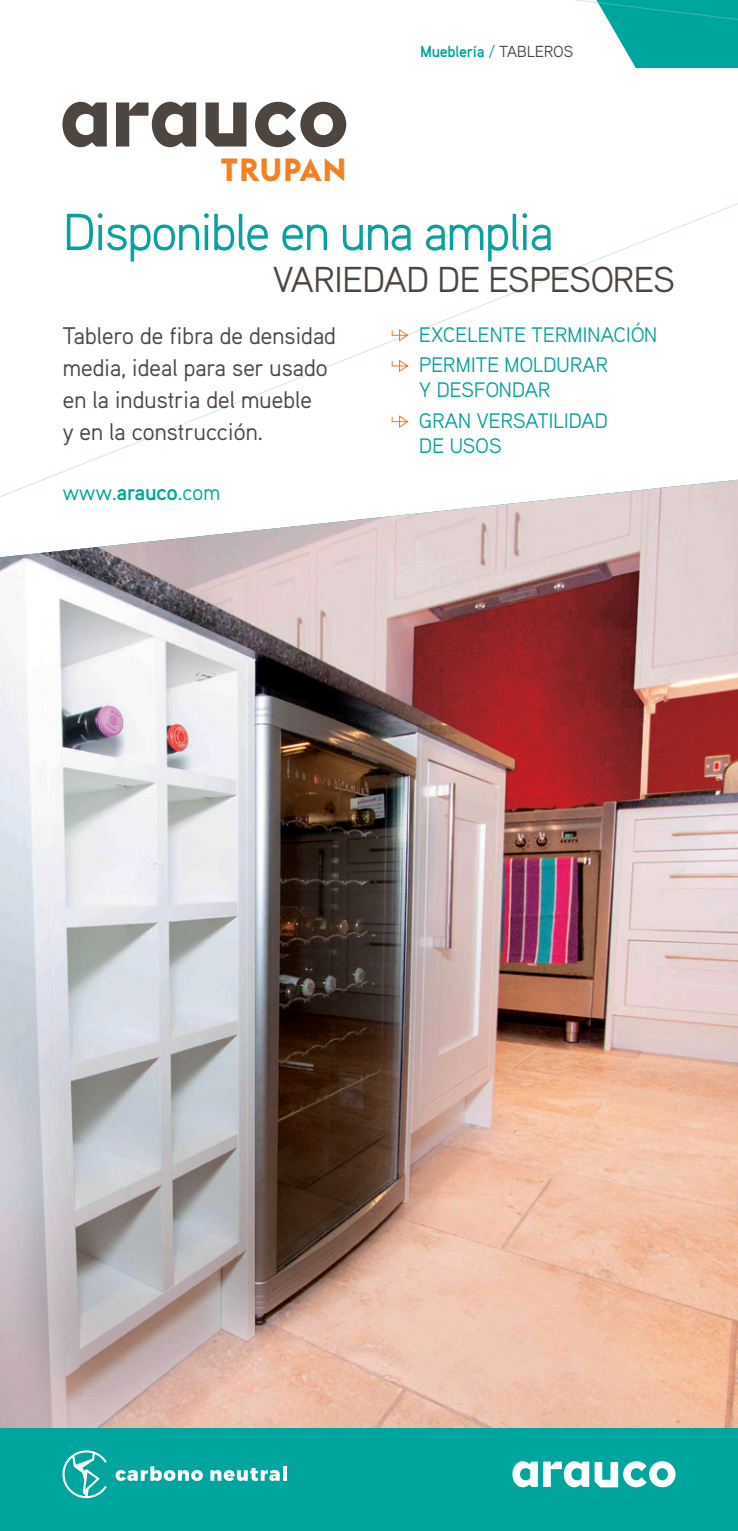
<style>
.page{position:relative;width:738px;height:1531px;background:#fff}
.page>*{position:absolute;margin:0;border:0;box-sizing:border-box;transform-origin:0 0}
.t1{font:52px "Aaux Pro OT";letter-spacing:-.05em;color:#0aa09d}
.t2{font:36px "Aaux Pro OT";letter-spacing:-.03em;color:#4d453f}
.t3{font:700 31.6px "Euclid BP";letter-spacing:.045em;color:#f58021}
.Texto{font:24px/32px "Aaux Pro OT";letter-spacing:-.02em;color:#4d453f}
.t4{font:22px "Aaux Pro OT";letter-spacing:-.02em;color:#00a59e}
.Texto-2{font:21px "Aaux Pro OT";letter-spacing:-.02em;color:#0aa09d}
.t5{font:700 16px "Aaux Pro OT";letter-spacing:-.02em;color:#00a59e}
.s1{font-weight:400}
.s2{font-weight:400;color:#4d453f}
.s3{font-weight:700}
</style>
<div class="page">
<svg style="left:41px;top:203px;width:696px;height:277px"></svg>
<svg style="left:574px;top:0;width:163px;height:68px"></svg>
<img style="left:0;top:480px;width:737px;height:949px">
<svg style="left:255px;top:102px;width:91px;height:45px"></svg>
<svg style="left:62px;top:102px;width:45px;height:45px"></svg>
<svg style="left:116px;top:102px;width:80px;height:45px"></svg>
<svg style="left:205px;top:102px;width:41px;height:44px"></svg>
<div style="left:0;top:1429px;width:737px;height:102px;background:#00a59e"></div>
<svg style="left:115px;top:1466px;width:88px;height:15px"></svg>
<svg style="left:210px;top:1468px;width:69px;height:13px"></svg>
<svg style="left:283px;top:1466px;width:3px;height:14px"></svg>
<svg style="left:62px;top:1450px;width:45px;height:48px"></svg>
<svg style="left:512px;top:1461px;width:76px;height:26px"></svg>
<svg style="left:594px;top:1461px;width:81px;height:26px"></svg>
<svg style="left:391px;top:328px;width:18px;height:14px"></svg>
<svg style="left:391px;top:359px;width:18px;height:14px"></svg>
<svg style="left:391px;top:415px;width:18px;height:14px"></svg>
<p class="t5" style="left:420px;top:41px;width:155px">Mueblería <span class="s1">/</span> <span class="s2">TABLEROS</span></p>
<p class="t3" style="left:221px;top:150px;width:127px">TRUPAN</p>
<p class="t1" style="left:62px;top:199px;width:493px">Disponible en una amplia</p>
<p class="t2" style="left:272px;top:257px;width:404px">VARIEDAD DE ESPESORES</p>
<p class="Texto-2" style="left:418px;top:321px;width:240px">EXCELENTE TERMINACIÓN</p>
<p class="Texto-2" style="left:418px;top:352px;width:191px">PERMITE MOLDURAR</p>
<p class="Texto-2" style="left:418px;top:377px;width:133px">Y DESFONDAR</p>
<p class="Texto-2" style="left:418px;top:407px;width:190px">GRAN VERSATILIDAD</p>
<p class="Texto-2" style="left:418px;top:432px;width:84px">DE USOS</p>
<p class="Texto" style="left:62px;top:319px;width:275px">Tablero de fibra de densidad media, ideal para ser usado en la industria del mueble</p>
<p class="Texto" style="left:62px;top:415px;width:202px">y en la construcción.</p>
<p class="t4" style="left:62px;top:478px;width:159px">www.<span class="s3">arauco</span>.com</p>
</div>
